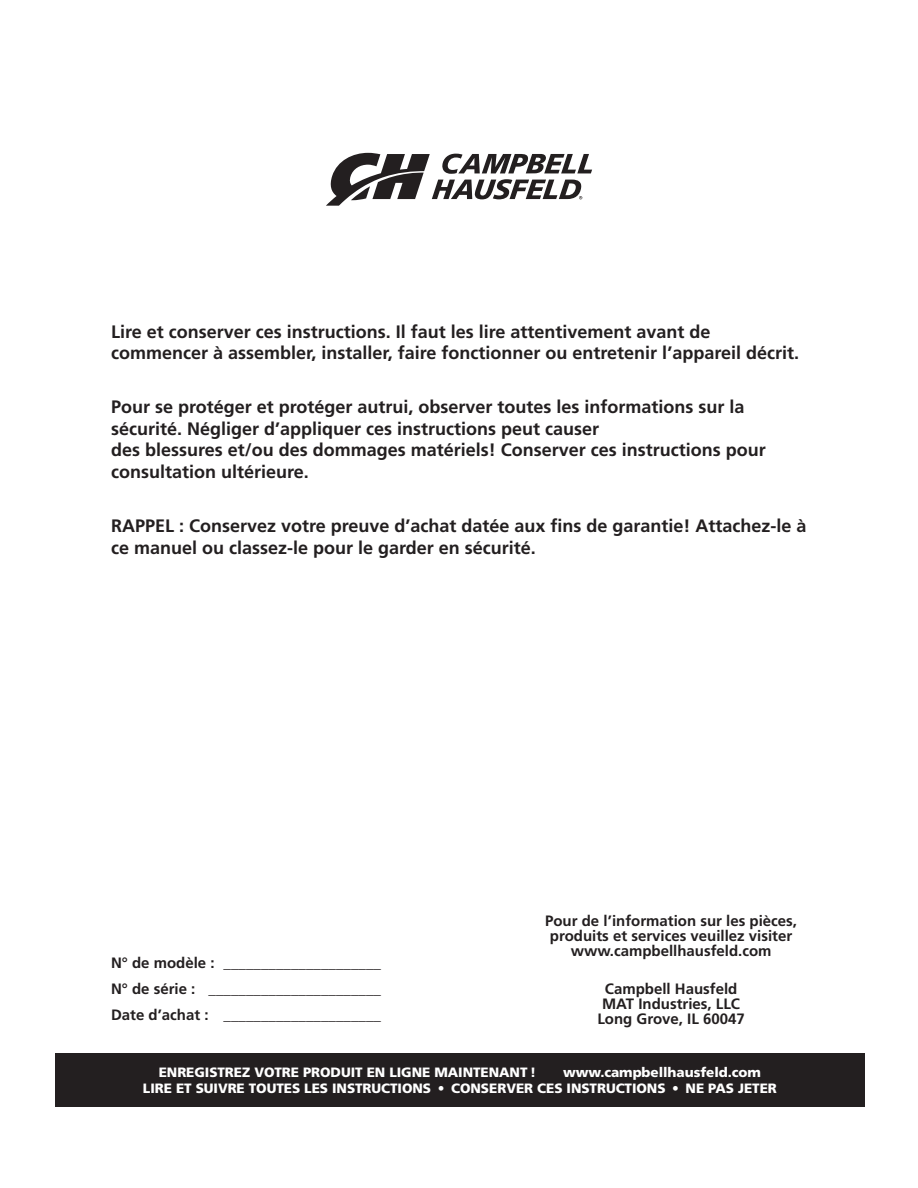
<style>
.page{position:relative;width:918px;height:1188px;background:#fff}
.page>*{position:absolute;margin:0;border:0;box-sizing:border-box;transform-origin:0 0}
.t1{font:700 18px/21.6px "Frutiger LT Pro";color:#231f20}
.Body_Indent_CH16{font:700 15px/26.4px "Frutiger LT Pro";color:#231f20;text-align:justify}
.t2{font:900 13.5px/16.2px "Frutiger LT Pro";letter-spacing:-.005em;color:#fff}
</style>
<div class="page">
<div style="left:55px;top:1053px;width:810px;height:54px;background:#231f20"></div>
<svg style="left:326px;top:153px;width:266px;height:53px"></svg>
<p class="t1" style="left:111px;top:320px;width:690px">Lire et conserver ces instructions. Il faut les lire attentivement avant de commencer à assembler, installer, faire fonctionner ou entretenir l’appareil décrit.</p>
<p class="t1" style="left:111px;top:396px;width:656px">Pour se protéger et protéger autrui, observer toutes les informations sur la sécurité. Négliger d’appliquer ces instructions peut causer<br>des blessures et/ou des dommages matériels! Conserver ces instructions pour consultation ultérieure.</p>
<p class="t1" style="left:111px;top:515px;width:697px">RAPPEL : Conservez votre preuve d’achat datée aux fins de garantie! Attachez-le à ce manuel ou classez-le pour le garder en sécurité.</p>
<p class="Body_Indent_CH16" style="left:111px;top:949px;width:271px">N° de modèle : _____________________ N° de série : _______________________ Date d’achat : _____________________</p>
<p class="Body_Indent_CH16" style="left:545px;top:913px;width:253px;line-height:15px;text-align:center">Pour de l’information sur les pièces, produits et services veuillez visiter www.campbellhausfeld.com</p>
<p class="Body_Indent_CH16" style="left:605px;top:976px;width:134px">Campbell Hausfeld</p>
<p class="Body_Indent_CH16" style="left:602px;top:991px;width:139px">MAT Industries, LLC</p>
<p class="Body_Indent_CH16" style="left:597px;top:1006px;width:149px">Long Grove, IL 60047</p>
<p class="t2" style="left:143px;top:1064px;width:635px;text-indent:420px">www.campbellhausfeld.com<br>LIRE ET SUIVRE TOUTES LES INSTRUCTIONS • CONSERVER CES INSTRUCTIONS • NE PAS JETER</p>
<p class="t2" style="left:159px;top:1064px;width:379px">ENREGISTREZ VOTRE PRODUIT EN LIGNE MAINTENANT !</p>
</div>
